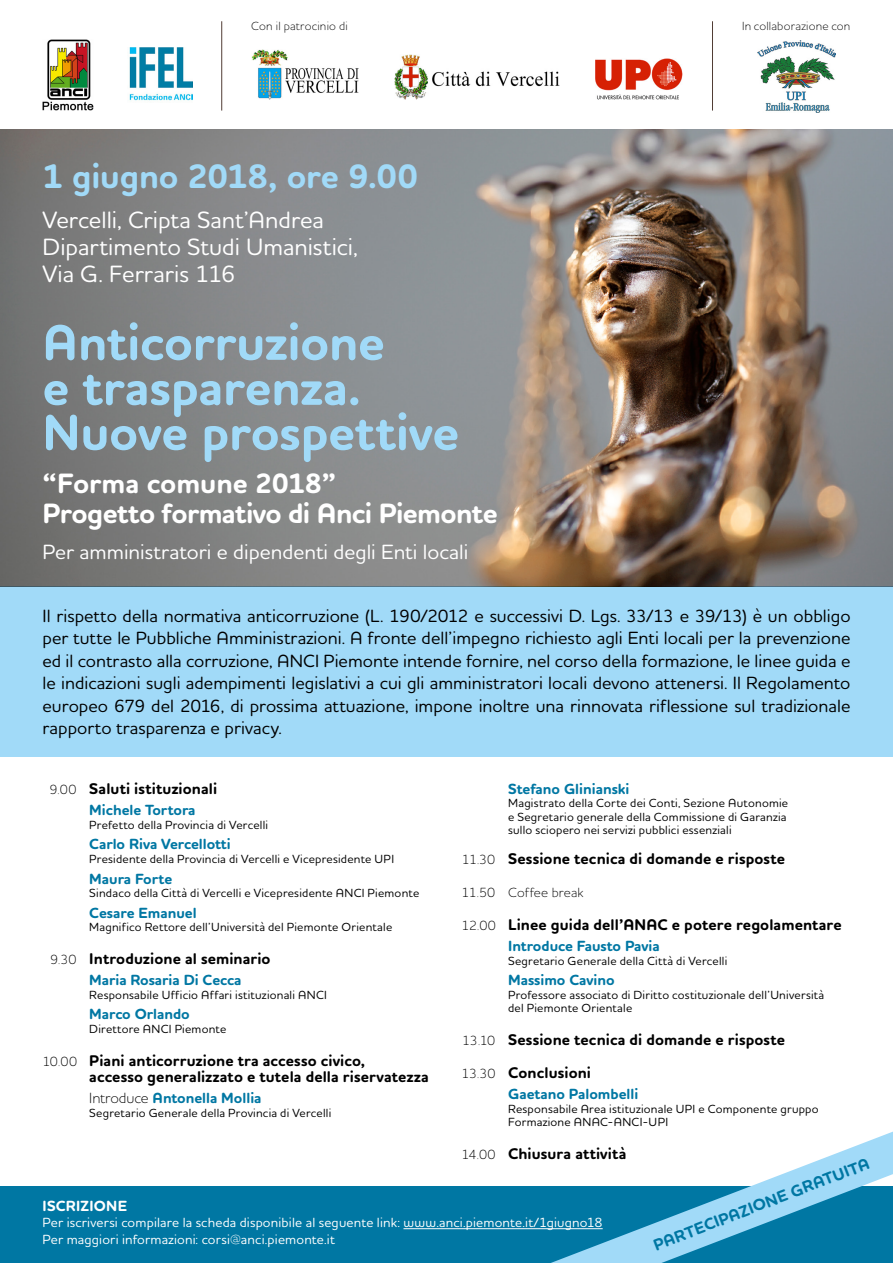
<style>
.page{position:relative;width:893px;height:1263px;background:#fff}
.page>*{position:absolute;margin:0;border:0;box-sizing:border-box;transform-origin:0 0}
.t1{font:700 51px/45px "Houschka Rounded";color:#a1daf8}
.t2{font:700 34.5px "Houschka Rounded";letter-spacing:-.005em;color:#a1daf8}
.t3{font:700 28.5px/30px "Houschka Rounded";letter-spacing:-.02em;color:#fff}
.t4{font:500 24px/27px "Houschka Rounded";color:#fff}
.t5{font:500 21px "Houschka Rounded";color:#fff}
.t6{font:500 18px/22.5px "Houschka Rounded";letter-spacing:.005em;color:#000;text-align:justify}
.t7{font:700 16.5px "Houschka Rounded";color:#0077a3}
.t8{font:700 15.75px/16.5px "Houschka Rounded";letter-spacing:.01em;color:#000}
.t9{font:700 15px "Houschka Rounded";color:#0077a3}
.t10{font:700 15px "Houschka Rounded";letter-spacing:.015em;color:#fff}
.t11{font:500 13.5px/16.5px "Houschka Rounded";letter-spacing:.015em;color:#fff}
.t12{font:300 13.5px "Houschka Rounded";letter-spacing:.005em;color:#000}
.t13{font:500 12px/13.5px "Houschka Rounded";letter-spacing:.02em;color:#000}
.t14{font:300 12px "Houschka Rounded";letter-spacing:.015em;color:#000}
.s1{font-weight:300;font-size:13.5px}
.s2{font-weight:300;color:#000}
</style>
<div class="page">
<img style="left:0;top:130px;width:893px;height:457px">
<div style="left:0;top:1186px;width:893px;height:77px;background:#0077a3"></div>
<img style="left:43px;top:40px;width:50px;height:70px">
<img style="left:129px;top:48px;width:63px;height:53px">
<img style="left:394px;top:54px;width:166px;height:45px">
<img style="left:596px;top:59px;width:87px;height:40px">
<img style="left:251px;top:49px;width:107px;height:50px">
<img style="left:757px;top:41px;width:78px;height:72px">
<hr style="left:712px;top:21px;width:1px;height:90px;background:#513d35">
<hr style="left:221px;top:21px;width:1px;height:90px;background:#513d35">
<hr style="left:403px;top:1228px;width:200px;height:1px;background:#fff">
<svg style="left:551px;top:1131px;width:342px;height:132px"></svg>
<div style="left:0;top:587px;width:893px;height:170px;background:#a1daf8"></div>
<p class="t14" style="left:251px;top:18px;width:98px">Con il patrocinio di</p>
<p class="t14" style="left:742px;top:18px;width:110px">In collaborazione con</p>
<h2 class="t2" style="left:43px;top:154px;width:377px">1 giugno 2018, ore 9.00</h2>
<h3 class="t4" style="left:43px;top:205px;width:317px">Vercelli, Cripta Sant’Andrea<br>Dipartimento Studi Umanistici,<br>Via G. Ferraris 116</h3>
<h1 class="t1" style="left:43px;top:321px;width:418px">Anticorruzione<br>e trasparenza.<br>Nuove prospettive</h1>
<h3 class="t3" style="left:43px;top:468px;width:457px">“Forma comune 2018”<br>Progetto formativo di Anci Piemonte</h3>
<h3 class="t5" style="left:43px;top:538px;width:427px">Per amministratori e dipendenti degli Enti locali</h3>
<p class="t6" style="left:43px;top:604px;width:809px">Il rispetto della normativa anticorruzione (L. 190/2012 e successivi D. Lgs. 33/13 e 39/13) è un obbligo per tutte le Pubbliche Amministrazioni. A fronte dell’impegno richiesto agli Enti locali per la prevenzione ed il contrasto alla corruzione, ANCI Piemonte intende fornire, nel corso della formazione, le linee guida e le indicazioni sugli adempimenti legislativi a cui gli amministratori locali devono attenersi. Il Regolamento europeo 679 del 2016, di prossima attuazione, impone inoltre una rinnovata riflessione sul tradizionale rapporto trasparenza e privacy.</p>
<p class="t9" style="left:508px;top:779px;width:123px">Stefano Glinianski</p>
<p class="t13" style="left:508px;top:796px;width:282px">Magistrato della Corte dei Conti, Sezione Autonomie e Segretario generale della Commissione di Garanzia sullo sciopero nei servizi pubblici essenziali</p>
<h3 class="t8" style="left:462px;top:851px;width:325px"><span class="s1">11.30</span> Sessione tecnica di domande e risposte</h3>
<p class="t12" style="left:461px;top:884px;width:124px">11.50 Coffee break</p>
<h3 class="t8" style="left:461px;top:917px;width:382px"><span class="s1">12.00</span> Linee guida dell’ANAC e potere regolamentare</h3>
<p class="t9" style="left:508px;top:936px;width:153px">Introduce Fausto Pavia</p>
<p class="t13" style="left:508px;top:953px;width:221px">Segretario Generale della Città di Vercelli</p>
<p class="t9" style="left:508px;top:971px;width:108px">Massimo Cavino</p>
<p class="t13" style="left:508px;top:988px;width:318px">Professore associato di Diritto costituzionale dell’Università del Piemonte Orientale</p>
<h3 class="t8" style="left:461px;top:1024px;width:325px;line-height:33px"><span class="s1">13.10</span> Sessione tecnica di domande e risposte<br><span class="s1">13.30</span> Conclusioni</h3>
<p class="t9" style="left:508px;top:1084px;width:132px">Gaetano Palombelli</p>
<p class="t13" style="left:508px;top:1101px;width:312px">Responsabile Area istituzionale UPI e Componente gruppo<br>Formazione ANAC-ANCI-UPI</p>
<h3 class="t8" style="left:461px;top:1146px;width:166px"><span class="s1">14.00</span> Chiusura attività</h3>
<h3 class="t8" style="left:49px;top:781px;width:169px"><span class="s1">9.00</span> Saluti istituzionali</h3>
<p class="t9" style="left:89px;top:800px;width:108px">Michele Tortora</p>
<p class="t13" style="left:89px;top:817px;width:180px">Prefetto della Provincia di Vercelli</p>
<p class="t9" style="left:89px;top:835px;width:143px">Carlo Riva Vercellotti</p>
<p class="t13" style="left:89px;top:852px;width:306px">Presidente della Provincia di Vercelli e Vicepresidente UPI</p>
<p class="t9" style="left:89px;top:869px;width:84px">Maura Forte</p>
<p class="t13" style="left:89px;top:886px;width:331px">Sindaco della Città di Vercelli e Vicepresidente ANCI Piemonte</p>
<p class="t9" style="left:89px;top:903px;width:109px">Cesare Emanuel</p>
<p class="t13" style="left:89px;top:920px;width:305px">Magnifico Rettore dell’Università del Piemonte Orientale</p>
<h3 class="t8" style="left:50px;top:951px;width:222px"><span class="s1">9.30</span> Introduzione al seminario</h3>
<p class="t9" style="left:89px;top:970px;width:154px">Maria Rosaria Di Cecca</p>
<p class="t13" style="left:89px;top:987px;width:239px">Responsabile Ufficio Affari istituzionali ANCI</p>
<p class="t9" style="left:89px;top:1005px;width:102px">Marco Orlando</p>
<p class="t13" style="left:89px;top:1022px;width:139px">Direttore ANCI Piemonte</p>
<h3 class="t8" style="left:89px;top:1053px;width:341px;text-indent:-47px"><span class="s1">10.00</span> Piani anticorruzione tra accesso civico,<br>accesso generalizzato e tutela della riservatezza</h3>
<p class="t9" style="left:89px;top:1088px;width:174px"><span class="s2">Introduce</span> Antonella Mollia</p>
<p class="t13" style="left:89px;top:1105px;width:244px">Segretario Generale della Provincia di Vercelli</p>
<h3 class="t7" style="left:650px;top:1235px;width:231px;rotate:-21deg">PARTECIPAZIONE GRATUITA</h3>
<p class="t10" style="left:43px;top:1196px;width:86px">ISCRIZIONE</p>
<p class="t11" style="left:43px;top:1214px;width:562px">Per iscriversi compilare la scheda disponibile al seguente link: www.anci.piemonte.it/1giugno18<br>Per maggiori informazioni: corsi@anci.piemonte.it</p>
</div>
